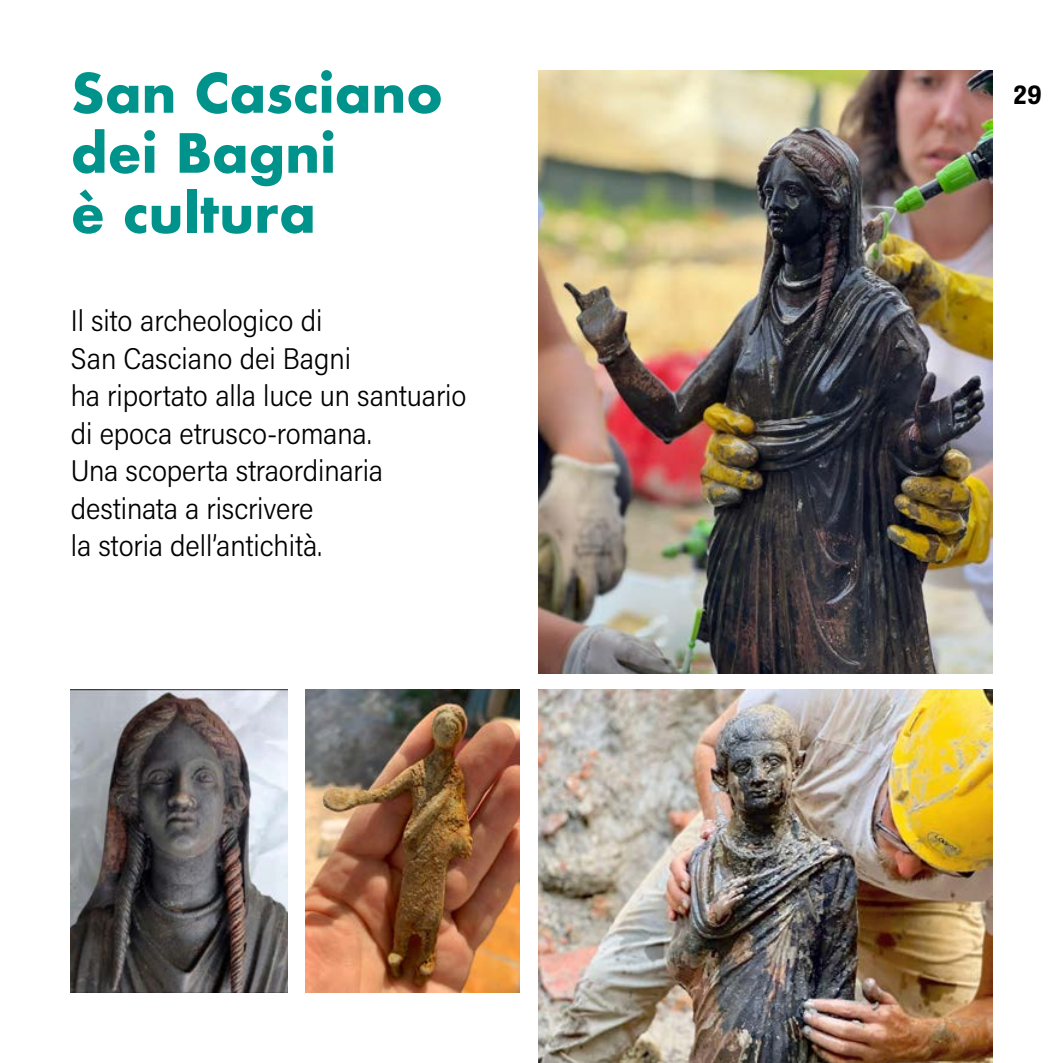
<style>
.page{position:relative;width:1063px;height:1063px;background:#fff}
.page>*{position:absolute;margin:0;border:0;box-sizing:border-box;transform-origin:0 0}
.t1{font:700 52.5px/60px "Futura";color:#00938b}
.t2{font:30px/37.5px "Acumin Variable Concept";letter-spacing:-.005em;color:#000}
.t3{font:700 25px "Tablet Gothic";color:#000}
</style>
<div class="page">
<img style="left:539px;top:71px;width:453px;height:602px">
<img style="left:71px;top:690px;width:217px;height:302px">
<img style="left:305px;top:690px;width:214px;height:302px">
<img style="left:539px;top:690px;width:453px;height:373px">
<h1 class="t1" style="left:71px;top:63px;width:374px">San Casciano dei Bagni<br>è cultura</h1>
<p class="t2" style="left:71px;top:301px;width:397px">Il sito archeologico di<br>San Casciano dei Bagni<br>ha riportato alla luce un santuario di epoca etrusco-romana.<br>Una scoperta straordinaria destinata a riscrivere<br>la storia dell’antichità.</p>
<p class="t3" style="left:1013px;top:77px;width:30px">29</p>
</div>
